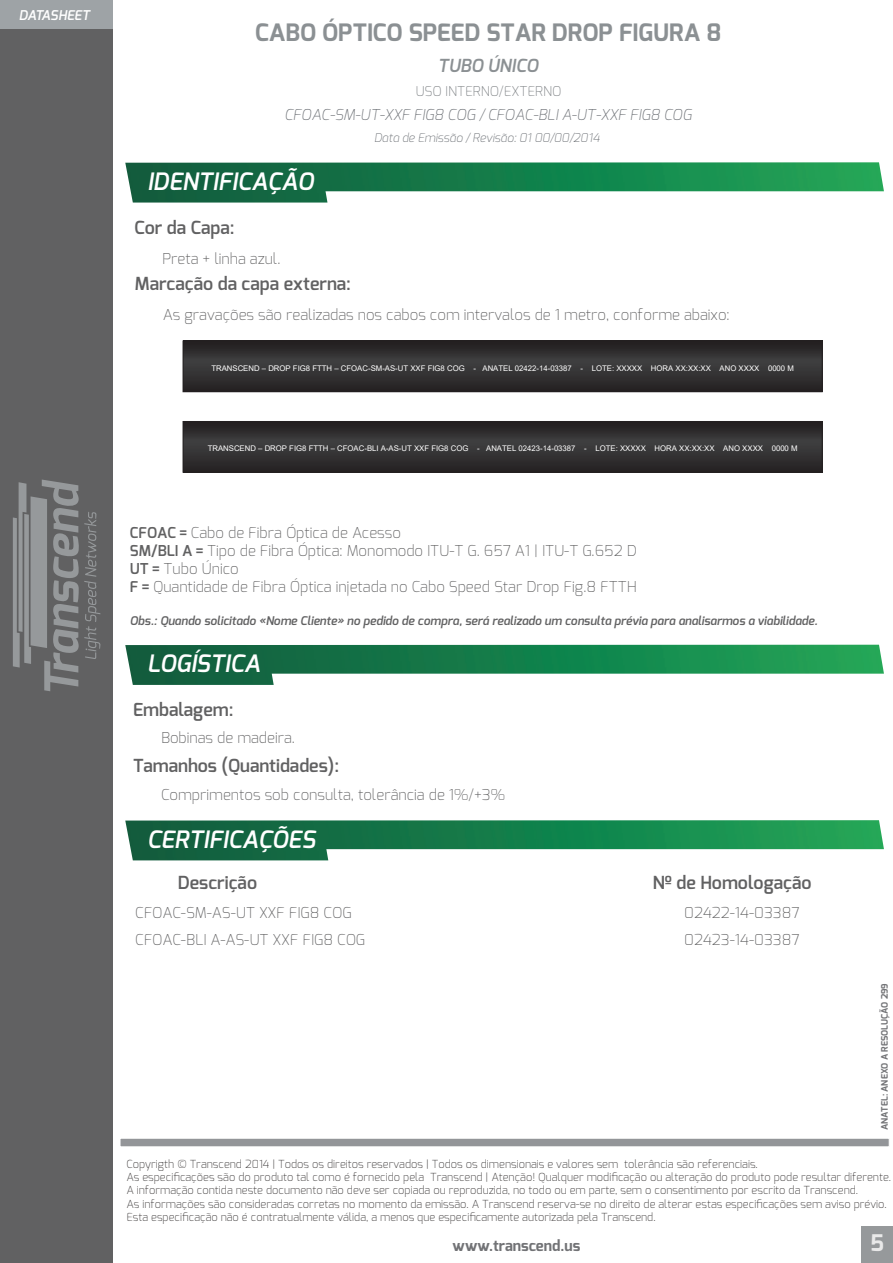
<style>
.page{position:relative;width:893px;height:1263px;background:#fff}
.page>*{position:absolute;margin:0;border:0;box-sizing:border-box;transform-origin:0 0}
.t1{font:italic 600 24px "Exo";color:#fff}
.t2{font:700 24px "Exo";color:#8b9093}
.t3{font:700 22.95px "Exo";color:#e9e9e9}
.t4{font:600 18px "Exo";color:#616162}
.t5{font:italic 600 18px "Exo";color:#8b9093}
.t6{font:200 15px/18px "Exo";color:#616162}
.t7{font:italic 200 15px "Exo";color:#696d72}
.t8{font:700 15px "Exo";color:#727376}
.t9{font:200 13.5px "Exo";color:#7b7f82}
.t10{font:italic 600 13.5px "Exo";letter-spacing:-.005em;color:#fff}
.t11{font:italic 600 12px "Exo";color:#616162}
.t12{font:italic 200 12px "Exo";color:#696d72}
.t13{font:200 11.1px/13.4px "Exo";color:#373434}
.t14{font:700 9px "Exo";color:#727376}
.t15{font:7.8px "Arial";color:#fff}
.s1{font-weight:600}
</style>
<div class="page">
<img style="left:125px;top:162px;width:759px;height:41px">
<img style="left:125px;top:645px;width:759px;height:40px">
<img style="left:125px;top:820px;width:759px;height:40px">
<div style="left:0;top:1px;width:112px;height:1262px;background:#616162"></div>
<svg style="left:13px;top:479px;width:88px;height:212px"></svg>
<div style="left:120px;top:1138px;width:770px;height:9px;background:#939598;border:1px solid #fff"></div>
<div style="left:862px;top:1226px;width:31px;height:37px;background:#96999b"></div>
<svg style="left:185px;top:343px;width:636px;height:47px;background:#312f30"></svg>
<div style="left:183px;top:341px;width:640px;height:51px;border:1px solid #231f20"></div>
<svg style="left:185px;top:423px;width:636px;height:48px;background:#312f30"></svg>
<div style="left:183px;top:421px;width:640px;height:52px;border:1px solid #231f20"></div>
<div style="left:0;top:0;width:112px;height:28px;background:#9ea3a6"></div>
<p class="t10" style="left:19px;top:6px;width:73px">DATASHEET</p>
<h1 class="t2" style="left:255px;top:17px;width:467px">CABO ÓPTICO SPEED STAR DROP FIGURA 8</h1>
<h3 class="t5" style="left:438px;top:54px;width:101px">TUBO ÚNICO</h3>
<p class="t9" style="left:415px;top:83px;width:147px">USO INTERNO/EXTERNO</p>
<h3 class="t7" style="left:284px;top:105px;width:409px">CFOAC-SM-UT-XXF FIG8 COG / CFOAC-BLI A-UT-XXF FIG8 COG</h3>
<p class="t12" style="left:374px;top:130px;width:227px">Data de Emissão / Revisão: 01 00/00/2014</p>
<h1 class="t1" style="left:147px;top:166px;width:168px">IDENTIFICAÇÃO</h1>
<h3 class="t4" style="left:134px;top:216px;width:102px">Cor da Capa:</h3>
<h3 class="t6" style="left:162px;top:250px;width:120px">Preta + linha azul.</h3>
<h3 class="t4" style="left:135px;top:272px;width:218px">Marcação da capa externa:</h3>
<h3 class="t6" style="left:163px;top:306px;width:568px">As gravações são realizadas nos cabos com intervalos de 1 metro, conforme abaixo:</h3>
<p class="t15" style="left:211px;top:362px;width:584px">TRANSCEND – DROP FIG8 FTTH – CFOAC-SM-AS-UT XXF FIG8 COG - ANATEL 02422-14-03387 - LOTE: XXXXX HORA XX:XX:XX ANO XXXX 0000 M</p>
<p class="t15" style="left:208px;top:443px;width:591px">TRANSCEND – DROP FIG8 FTTH – CFOAC-BLI A-AS-UT XXF FIG8 COG - ANATEL 02423-14-03387 - LOTE: XXXXX HORA XX:XX:XX ANO XXXX 0000 M</p>
<h3 class="t6" style="left:130px;top:524px;width:508px"><span class="s1">CFOAC =</span> Cabo de Fibra Óptica de Acesso<br><span class="s1">SM/BLI A =</span> Tipo de Fibra Óptica: Monomodo ITU-T G. 657 A1 | ITU-T G.652 D <span class="s1">UT =</span> Tubo Único<br><span class="s1">F =</span> Quantidade de Fibra Óptica injetada no Cabo Speed Star Drop Fig.8 FTTH</h3>
<p class="t11" style="left:130px;top:613px;width:689px">Obs.: Quando solicitado «Nome Cliente» no pedido de compra, será realizado um consulta prévia para analisarmos a viabilidade.</p>
<h1 class="t1" style="left:147px;top:648px;width:114px">LOGÍSTICA</h1>
<h3 class="t4" style="left:133px;top:698px;width:102px">Embalagem:</h3>
<h3 class="t6" style="left:161px;top:729px;width:135px">Bobinas de madeira.</h3>
<h3 class="t4" style="left:133px;top:754px;width:208px">Tamanhos (Quantidades):</h3>
<h3 class="t6" style="left:161px;top:785px;width:346px">Comprimentos sob consulta, tolerância de 1%/+3%</h3>
<h1 class="t1" style="left:147px;top:824px;width:170px">CERTIFICAÇÕES</h1>
<h3 class="t4" style="left:178px;top:871px;width:81px">Descrição</h3>
<h3 class="t4" style="left:653px;top:871px;width:160px">Nº de Homologação</h3>
<h3 class="t6" style="left:135px;top:899px;width:232px;line-height:26.8px">CFOAC-SM-AS-UT XXF FIG8 COG<br>CFOAC-BLI A-AS-UT XXF FIG8 COG</h3>
<h3 class="t6" style="left:684px;top:899px;width:117px;line-height:26.8px">02422-14-03387<br>02423-14-03387</h3>
<p class="t14" style="left:879px;top:1130px;width:149px;rotate:-90deg">ANATEL: ANEXO A RESOLUÇÃO 299</p>
<p class="t13" style="left:126px;top:1157px;width:766px">Copyrigth © Transcend 2014 | Todos os direitos reservados | Todos os dimensionais e valores sem tolerância são referenciais.<br>As especificações são do produto tal como é fornecido pela Transcend | Atenção! Qualquer modificação ou alteração do produto pode resultar diferente.<br>A informação contida neste documento não deve ser copiada ou reproduzida, no todo ou em parte, sem o consentimento por escrito da Transcend.<br>As informações são consideradas corretas no momento da emissão. A Transcend reserva-se no direito de alterar estas especificações sem aviso prévio.<br>Esta especificação não é contratualmente válida, a menos que especificamente autorizada pela Transcend.</p>
<h3 class="t8" style="left:452px;top:1236px;width:129px">www.transcend.us</h3>
<h2 class="t3" style="left:870px;top:1228px;width:15px">5</h2>
</div>
